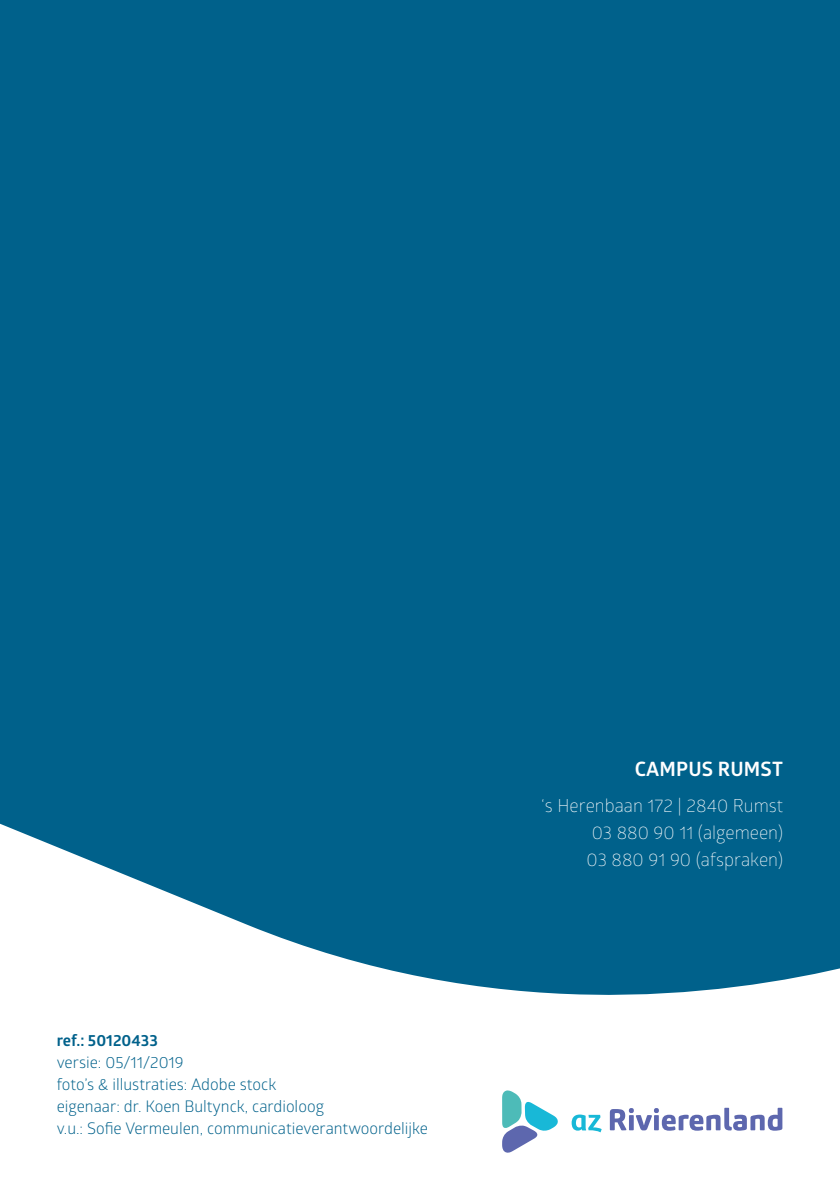
<style>
.page{position:relative;width:840px;height:1191px;background:#fff}
.page>*{position:absolute;margin:0;border:0;box-sizing:border-box;transform-origin:0 0}
.t1{font:700 19.8px "Glober";letter-spacing:.01em;color:#fff}
.t2{font:300 18px/27px "Glober";color:#fff;text-align:justify}
.t3{font:16px/22px "Glober";color:#00618b}
.t4{font:700 16px "Glober";color:#00618b}
</style>
<div class="page">
<div style="left:0;top:0;width:839px;height:1191px;background:#00618b"></div>
<svg style="left:0;top:823px;width:839px;height:368px;fill:#fff"></svg>
<svg style="left:502px;top:1090px;width:55px;height:62px;background:#9bccdd"></svg>
<svg style="left:571px;top:1114px;width:30px;height:18px"></svg>
<svg style="left:609px;top:1107px;width:173px;height:23px;background:#b8bcdb"></svg>
<p class="t4" style="left:57px;top:1029px;width:102px">ref.: 50120433</p>
<p class="t3" style="left:57px;top:1050px;width:372px">versie: 05/11/2019<br>foto’s &amp; illustraties: Adobe stock<br>eigenaar: dr. Koen Bultynck, cardioloog<br>v.u.: Sofie Vermeulen, communicatieverantwoordelijke</p>
<p class="t1" style="left:634px;top:754px;width:150px">CAMPUS RUMST</p>
<p class="t2" style="left:586px;top:791px;width:198px;text-indent:-45px">‘s Herenbaan 172 | 2840 Rumst 03 880 90 11 (algemeen)<br>03 880 91 90 (afspraken)</p>
</div>
